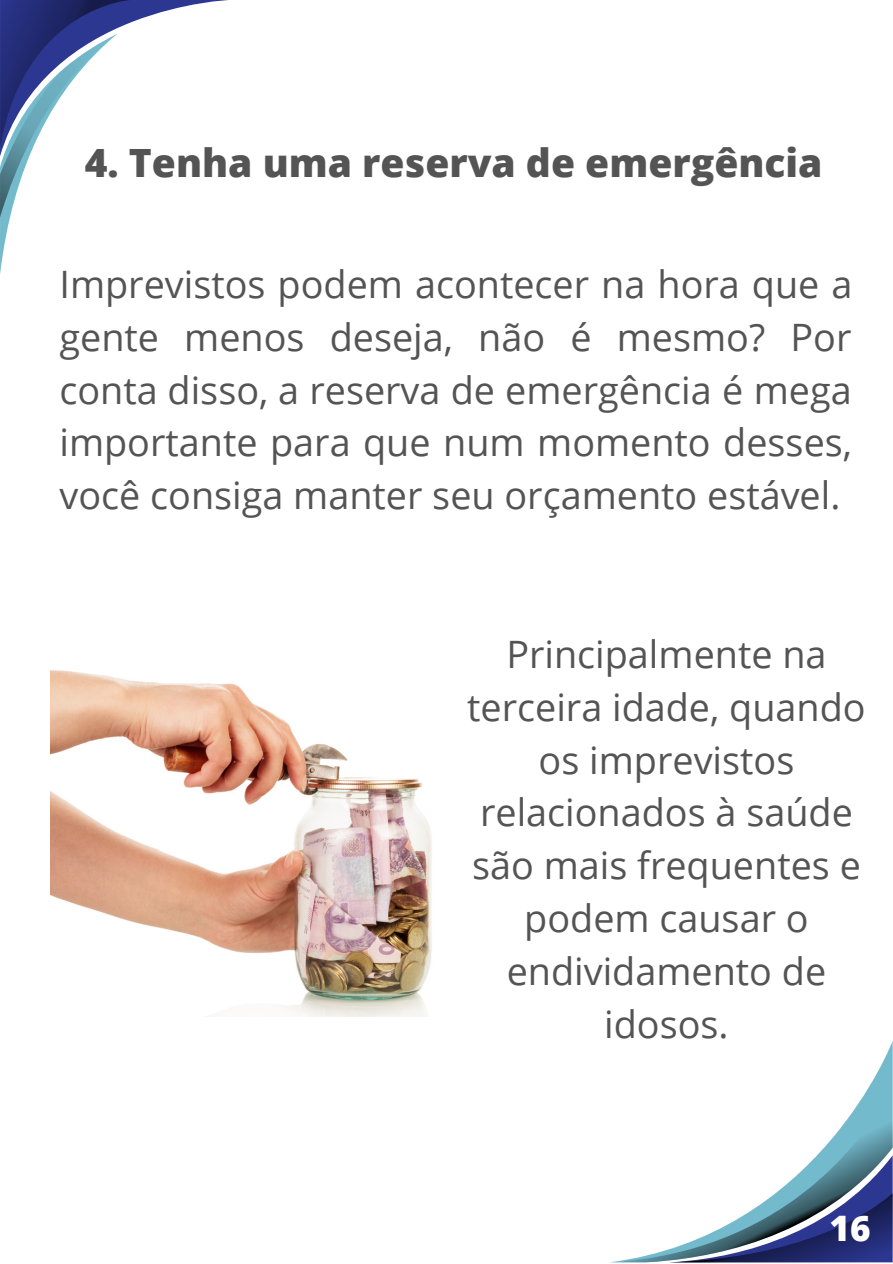
<style>
.page{position:relative;width:893px;height:1264px;background:#fff}
.page>*{position:absolute;margin:0;border:0;box-sizing:border-box;transform-origin:0 0}
.t1{font:800 39px "Open Sans";color:#545454}
.t2{font:37.8px/52.8px "Open Sans";color:#545454;text-align:justify}
.t3{font:800 35.1px "Open Sans";color:#fff}
</style>
<div class="page">
<svg style="left:0;top:0;width:228px;height:274px"></svg>
<svg style="left:869px;top:1043px;width:23px;height:44px"></svg>
<svg style="left:613px;top:1087px;width:279px;height:175px"></svg>
<img style="left:50px;top:670px;width:382px;height:346px">
<p class="t1" style="left:85px;top:135px;width:739px">4. Tenha uma reserva de emergência</p>
<p class="t2" style="left:59px;top:257px;width:794px">Imprevistos podem acontecer na hora que a gente menos deseja, não é mesmo? Por conta disso, a reserva de emergência é mega importante para que num momento desses, você consiga manter seu orçamento estável.</p>
<p class="t2" style="left:467px;top:627px;width:400px;text-align:center">Principalmente na terceira idade, quando os imprevistos relacionados à saúde são mais frequentes e podem causar o endividamento de idosos.</p>
<p class="t3" style="left:829px;top:1203px;width:43px">16</p>
</div>
